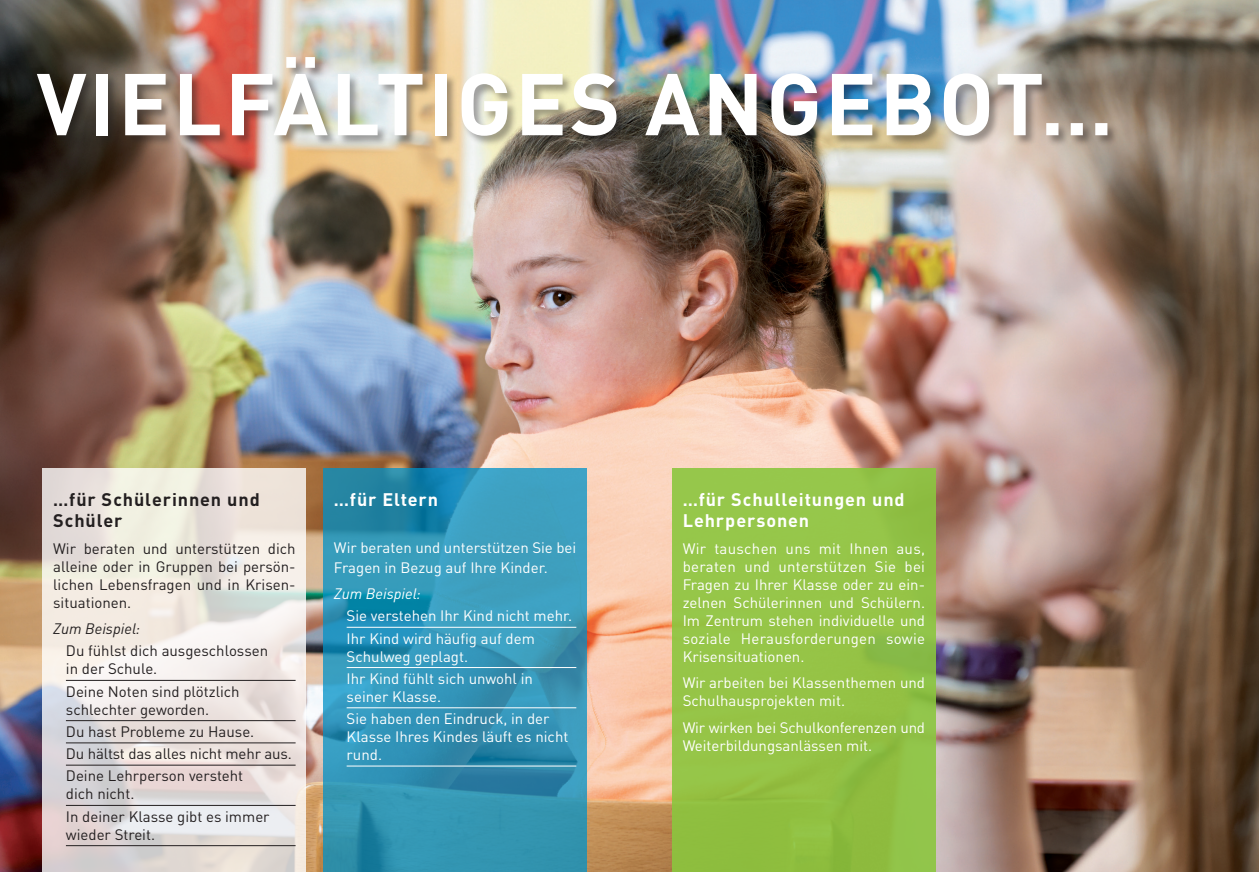
<style>
.page{position:relative;width:1259px;height:893px;background:#fff}
.page>*{position:absolute;margin:0;border:0;box-sizing:border-box;transform-origin:0 0}
.t1{font:700 86.1px "DINOT";letter-spacing:.03em;color:#fff}
.t2{font:700 18px/21.6px "DINOT";letter-spacing:.05em;color:#fff}
.t3{font:700 18px/21.6px "DINOT";letter-spacing:.05em;color:#231f20}
.t4{font:15px/18px "DINOT";color:#fff}
.t5{font:15px/18px "DINOT";color:#231f20}
.t6{font:italic 15px "DINOT";color:#231f20}
.t7{font:italic 15px "DINOT";color:#fff}
</style>
<div class="page">
<img style="left:0;top:0;width:1259px;height:872px">
<div style="left:672px;top:468px;width:263px;height:404px;background:#96c447"></div>
<svg style="left:323px;top:468px;width:264px;height:404px;background:#3294b5"></svg>
<svg style="left:43px;top:468px;width:263px;height:404px;background:#e9e3de"></svg>
<hr style="left:66px;top:680px;width:230px;height:1px;background:#231f20">
<hr style="left:66px;top:720px;width:230px;height:1px;background:#231f20">
<hr style="left:66px;top:742px;width:230px;height:1px;background:#231f20">
<hr style="left:66px;top:765px;width:230px;height:1px;background:#231f20">
<hr style="left:66px;top:805px;width:230px;height:1px;background:#231f20">
<hr style="left:66px;top:845px;width:230px;height:1px;background:#231f20">
<div style="left:37px;top:57px;width:1082px;height:90px;background:#231f20;opacity:.4"></div>
<hr style="left:347px;top:627px;width:229px;height:1px;background:#fff">
<hr style="left:347px;top:667px;width:229px;height:1px;background:#fff">
<hr style="left:347px;top:707px;width:229px;height:1px;background:#fff">
<hr style="left:347px;top:766px;width:229px;height:1px;background:#fff">
<h1 class="t1" style="left:37px;top:48px;width:1078px">VIELFÄLTIGES ANGEBOT…</h1>
<p class="t3" style="left:53px;top:488px;width:208px">…für Schülerinnen und<br>Schüler</p>
<p class="t5" style="left:53px;top:539px;width:244px;text-align:justify">Wir beraten und unterstützen dich alleine oder in Gruppen bei persön&shy;lichen Lebensfragen und in Krisen&shy;situationen.</p>
<p class="t6" style="left:53px;top:619px;width:88px">Zum Beispiel:</p>
<p class="t5" style="left:66px;top:642px;width:204px">Du fühlst dich ausgeschlossen in der Schule.</p>
<p class="t5" style="left:66px;top:682px;width:175px">Deine Noten sind plötzlich schlechter geworden.</p>
<p class="t5" style="left:66px;top:720px;width:227px;line-height:22.2px">Du hast Probleme zu Hause.<br>Du hältst das alles nicht mehr aus.<br>Deine Lehrperson versteht</p>
<p class="t5" style="left:66px;top:783px;width:205px;line-height:22.2px">dich nicht.<br>In deiner Klasse gibt es immer</p>
<p class="t5" style="left:66px;top:825px;width:91px">wieder Streit.</p>
<p class="t2" style="left:334px;top:488px;width:106px">…für Eltern</p>
<p class="t4" style="left:334px;top:538px;width:244px;line-height:19.5px">Wir beraten und unterstützen Sie bei<br>Fragen in Bezug auf Ihre Kinder.</p>
<p class="t7" style="left:334px;top:584px;width:88px">Zum Beispiel:</p>
<p class="t4" style="left:347px;top:605px;width:227px;line-height:22.2px">Sie verstehen Ihr Kind nicht mehr.<br>Ihr Kind wird häufig auf dem</p>
<p class="t4" style="left:347px;top:645px;width:188px;line-height:22.2px">Schulweg geplagt.<br>Ihr Kind fühlt sich unwohl in</p>
<p class="t4" style="left:347px;top:685px;width:204px;line-height:22.2px">seiner Klasse.<br>Sie haben den Eindruck, in der</p>
<p class="t4" style="left:347px;top:727px;width:223px">Klasse Ihres Kindes läuft es nicht rund.</p>
<p class="t2" style="left:682px;top:488px;width:224px">…für Schulleitungen und<br>Lehrpersonen</p>
<p class="t4" style="left:682px;top:539px;width:244px;text-align:justify">Wir tauschen uns mit Ihnen aus, beraten und unterstützen Sie bei Fragen zu Ihrer Klasse oder zu ein&shy;zelnen Schülerinnen und Schülern.<br>Im Zentrum stehen individuelle und soziale Herausforderungen sowie Krisensituationen.</p>
<p class="t4" style="left:682px;top:674px;width:244px">Wir arbeiten bei Klassenthemen und<br>Schulhausprojekten mit.</p>
<p class="t4" style="left:682px;top:718px;width:244px">Wir wirken bei Schulkonferenzen und<br>Weiterbildungsanlässen mit.</p>
</div>
